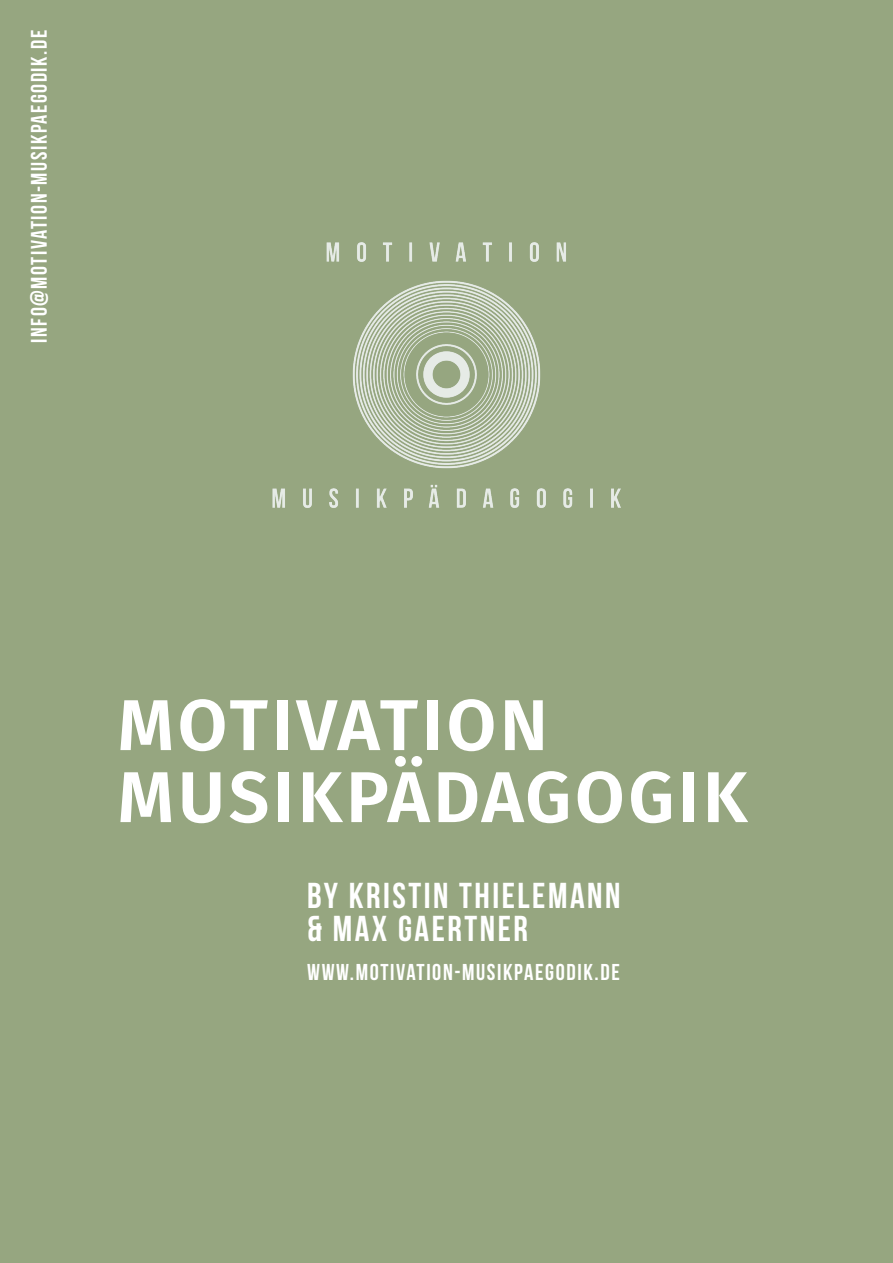
<style>
.page{position:relative;width:893px;height:1263px;background:#96a680}
.page>*{position:absolute;margin:0;border:0;box-sizing:border-box;transform-origin:0 0}
.Titel{font:600 72px "Fira Sans";letter-spacing:.05em;color:#fff}
.Kopfzeile_Abschnitt{font:700 36px "Bebas Neue";letter-spacing:.07em;color:#fff}
.Kopfzeile_Abschnitt-2{font:700 22.95px "Bebas Neue";letter-spacing:.07em;color:#fff}
.Kopfzeile_Abschnitt-3{font:700 22.5px "Bebas Neue";letter-spacing:.07em;color:#fff}
</style>
<div class="page">
<img style="left:272px;top:242px;width:349px;height:266px">
<p class="Kopfzeile_Abschnitt-3" style="left:27px;top:343px;width:314px;rotate:-90deg">INFO@MOTIVATION-MUSIKPAEGODIK.DE</p>
<p class="Titel" style="left:118px;top:674px;width:432px">MOTIVATION</p>
<p class="Titel" style="left:118px;top:746px;width:632px">MUSIKPÄDAGOGIK</p>
<p class="Kopfzeile_Abschnitt" style="left:307px;top:875px;width:315px">BY KRISTIN THIELEMANN</p>
<p class="Kopfzeile_Abschnitt" style="left:307px;top:908px;width:222px">&amp; MAX GAERTNER</p>
<p class="Kopfzeile_Abschnitt-2" style="left:307px;top:959px;width:314px">WWW.MOTIVATION-MUSIKPAEGODIK.DE</p>
</div>
